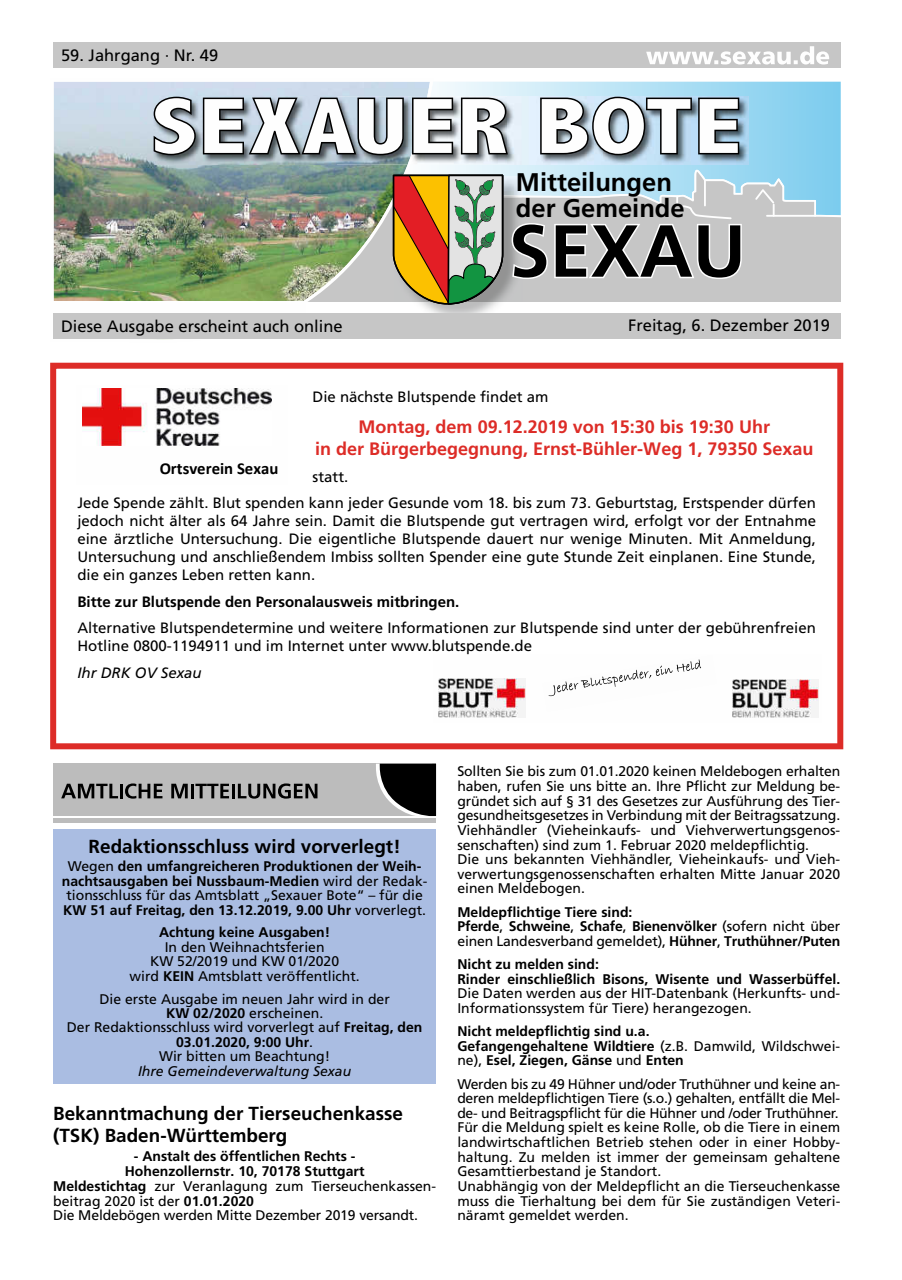
<style>
.page{position:relative;width:902px;height:1280px;background:#fff}
.page>*{position:absolute;margin:0;border:0;box-sizing:border-box;transform-origin:0 0}
.t1{font:700 73.5px "Frutiger";color:#000}
.t2{font:700 25.5px/25.5px "Frutiger";color:#000}
.t3{font:700 18.9px/21.5px "Frutiger";color:#000}
.t4{font:700 18px/22.5px "Frutiger";color:#dd2c27;text-align:center}
.t5{font:700 16.65px "Calibri";color:#000}
.t6{font:16.5px "Frutiger";color:#000}
.t7{font:15px/18px "Frutiger";color:#000}
.t8{font:700 15px "Frutiger";color:#000}
.t9{font:italic 15px "Frutiger";color:#000}
.t10{font:13.95px/14.7px "Frutiger";color:#000}
.t11{font:700 13.95px/14.7px "Frutiger";color:#000}
.t12{font:italic 13.95px "Frutiger";color:#000}
.s1{font-weight:400}
.s2{font-weight:700}
</style>
<div class="page">
<svg style="left:433px;top:82px;width:407px;height:87px"></svg>
<svg style="left:433px;top:170px;width:407px;height:132px;fill:#c6c6c6"></svg>
<hr style="left:766px;top:215px;width:49px;height:2px;background:#fefefe">
<svg style="left:755px;top:189px;width:19px;height:28px"></svg>
<img style="left:53px;top:82px;width:380px;height:258px">
<img style="left:395px;top:197px;width:127px;height:116px">
<img style="left:504px;top:177px;width:18px;height:17px">
<img style="left:504px;top:194px;width:6px;height:3px">
<svg style="left:392px;top:174px;width:112px;height:130px"></svg>
<div style="left:54px;top:302px;width:252px;height:20px;background:#fefefe"></div>
<div style="left:54px;top:42px;width:786px;height:26px;background:#c6c6c6"></div>
<div style="left:54px;top:313px;width:786px;height:26px;background:#c6c6c6"></div>
<svg style="left:646px;top:46px;width:183px;height:19px"></svg>
<img style="left:430px;top:96px;width:318px;height:68px">
<img style="left:153px;top:96px;width:254px;height:68px">
<img style="left:407px;top:96px;width:23px;height:68px">
<svg style="left:154px;top:97px;width:585px;height:58px"></svg>
<svg style="left:510px;top:179px;width:233px;height:102px"></svg>
<div style="left:53px;top:764px;width:383px;height:52px;background:#bcbcbc"></div>
<hr style="left:53px;top:819px;width:383px;height:4px;background:#bcbcbc">
<svg style="left:61px;top:784px;width:57px;height:14px"></svg>
<hr style="left:120px;top:784px;width:3px;height:14px;background:#000">
<svg style="left:125px;top:783px;width:37px;height:16px"></svg>
<svg style="left:171px;top:784px;width:17px;height:14px"></svg>
<hr style="left:191px;top:784px;width:3px;height:14px;background:#000">
<svg style="left:195px;top:784px;width:34px;height:14px"></svg>
<hr style="left:232px;top:784px;width:3px;height:14px;background:#000">
<svg style="left:238px;top:783px;width:79px;height:16px"></svg>
<svg style="left:373px;top:764px;width:63px;height:55px"></svg>
<div style="left:53px;top:829px;width:383px;height:255px;background:#aabde2"></div>
<svg style="left:50px;top:363px;width:793px;height:386px"></svg>
<p class="t6" style="left:61px;top:45px;width:159px">59. Jahrgang · Nr. 49</p>
<p class="t6" style="left:61px;top:316px;width:283px">Diese Ausgabe erscheint auch online</p>
<h2 class="t2" style="left:516px;top:169px;width:170px">Mitteilungen der Gemeinde</h2>
<h1 class="t1" style="left:509px;top:208px;width:238px">SEXAU</h1>
<p class="t6" style="left:628px;top:315px;width:203px">Freitag, 6. Dezember 2019</p>
<p class="t7" style="left:312px;top:387px;width:237px">Die nächste Blutspende findet am</p>
<p class="t4" style="left:315px;top:415px;width:500px">Montag, dem 09.12.2019 von 15:30 bis 19:30 Uhr<br>in der Bürgerbegegnung, Ernst-Bühler-Weg 1, 79350 Sexau</p>
<p class="t7" style="left:77px;top:463px;width:740px;line-height:26.5px;text-indent:235px">statt.<br>Jede Spende zählt. Blut spenden kann jeder Gesunde vom 18. bis zum 73. Geburtstag, Erstspender dürfen</p>
<p class="t7" style="left:77px;top:512px;width:740px;text-align:justify">jedoch nicht älter als 64 Jahre sein. Damit die Blutspende gut vertragen wird, erfolgt vor der Entnahme eine ärztliche Untersuchung. Die eigentliche Blutspende dauert nur wenige Minuten. Mit Anmeldung, Untersuchung und anschließendem Imbiss sollten Spender eine gute Stunde Zeit einplanen. Eine Stunde, die ein ganzes Leben retten kann.</p>
<p class="t8" style="left:77px;top:593px;width:383px">Bitte zur Blutspende den Personalausweis mitbringen.</p>
<p class="t7" style="left:77px;top:619px;width:740px">Alternative Blutspendetermine und weitere Informationen zur Blutspende sind unter der gebührenfreien<br>Hotline 0800-1194911 und im Internet unter www.blutspende.de</p>
<p class="t9" style="left:77px;top:664px;width:126px">Ihr DRK OV Sexau</p>
<p class="t5" style="left:160px;top:456px;width:120px">Ortsverein Sexau</p>
<h3 class="t3" style="left:89px;top:835px;width:313px">Redaktionsschluss wird vorverlegt!</h3>
<p class="t11" style="left:62px;top:859px;width:367px;text-align:center"><span class="s1">Wegen</span> den umfangreicheren Produktionen der Weih&shy;nachtsausgaben bei Nussbaum-Medien <span class="s1">wird der Redak&shy;tionsschluss für das Amtsblatt „Sexauer Bote“ – für die </span>KW 51 auf Freitag, den 13.12.2019, 9.00 Uhr <span class="s1">vorverlegt.</span></p>
<p class="t11" style="left:159px;top:925px;width:173px">Achtung keine Ausgaben!</p>
<p class="t10" style="left:130px;top:940px;width:231px;text-align:center">In den Weihnachtsferien<br>KW 52/2019 und KW 01/2020<br>wird <span class="s2">KEIN</span> Amtsblatt veröffentlicht.</p>
<p class="t10" style="left:67px;top:991px;width:357px;text-align:center">Die erste Ausgabe im neuen Jahr wird in der<br><span class="s2">KW 02/2020</span> erscheinen.<br>Der Redaktionsschluss wird vorverlegt auf <span class="s2">Freitag, den 03.01.2020, 9:00 Uhr</span>.<br>Wir bitten um Beachtung!</p>
<p class="t12" style="left:138px;top:1063px;width:215px">Ihre Gemeindeverwaltung Sexau</p>
<h3 class="t3" style="left:53px;top:1103px;width:351px">Bekanntmachung der Tierseuchenkasse (TSK) Baden-Württemberg</h3>
<p class="t11" style="left:134px;top:1149px;width:223px">- Anstalt des öffentlichen Rechts -</p>
<p class="t11" style="left:125px;top:1163px;width:241px">Hohenzollernstr. 10, 70178 Stuttgart</p>
<p class="t10" style="left:53px;top:1178px;width:384px"><span class="s2">Meldestichtag</span> zur Veranlagung zum Tierseuchenkassen-</p>
<p class="t10" style="left:53px;top:1193px;width:202px">beitrag 2020 ist der <span class="s2">01.01.2020</span></p>
<p class="t10" style="left:53px;top:1208px;width:366px">Die Meldebögen werden Mitte Dezember 2019 versandt.</p>
<p class="t10" style="left:457px;top:764px;width:384px">Sollten Sie bis zum 01.01.2020 keinen Meldebogen erhalten haben, rufen Sie uns bitte an. Ihre Pflicht zur Meldung be&shy;gründet sich auf § 31 des Gesetzes zur Ausführung des Tier&shy;gesundheitsgesetzes in Verbindung mit der Beitragssatzung.<br>Viehhändler (Vieheinkaufs- und Viehverwertungsgenos&shy;senschaften) sind zum 1. Februar 2020 meldepflichtig.<br>Die uns bekannten Viehhändler, Vieheinkaufs- und Vieh&shy;verwertungsgenossenschaften erhalten Mitte Januar 2020 einen Meldebogen.</p>
<p class="t11" style="left:457px;top:904px;width:384px">Meldepflichtige Tiere sind:<br>Pferde<span class="s1">,</span> Schweine<span class="s1">,</span> Schafe<span class="s1">,</span> Bienenvölker <span class="s1">(sofern nicht über einen Landesverband gemeldet),</span> Hühner<span class="s1">,</span> Truthühner/Puten</p>
<p class="t11" style="left:457px;top:957px;width:384px">Nicht zu melden sind:<br>Rinder einschließlich Bisons, Wisente und Wasserbüffel.</p>
<p class="t10" style="left:457px;top:986px;width:384px">Die Daten werden aus der HIT-Datenbank (Herkunfts- und-<br>Informationssystem für Tiere) herangezogen.</p>
<p class="t11" style="left:457px;top:1024px;width:384px">Nicht meldepflichtig sind u.a.<br>Gefangengehaltene Wildtiere <span class="s1">(z.B. Damwild, Wildschwei&shy;ne),</span> Esel, Ziegen, Gänse <span class="s1">und</span> Enten</p>
<p class="t10" style="left:457px;top:1076px;width:384px">Werden bis zu 49 Hühner und/oder Truthühner und keine an&shy;deren meldepflichtigen Tiere (s.o.) gehalten, entfällt die Mel&shy;de- und Beitragspflicht für die Hühner und /oder Truthühner.<br>Für die Meldung spielt es keine Rolle, ob die Tiere in einem landwirtschaftlichen Betrieb stehen oder in einer Hobby&shy;haltung. Zu melden ist immer der gemeinsam gehaltene Gesamttierbestand je Standort.<br>Unabhängig von der Meldepflicht an die Tierseuchenkasse muss die Tierhaltung bei dem für Sie zuständigen Veteri&shy;näramt gemeldet werden.</p>
</div>
